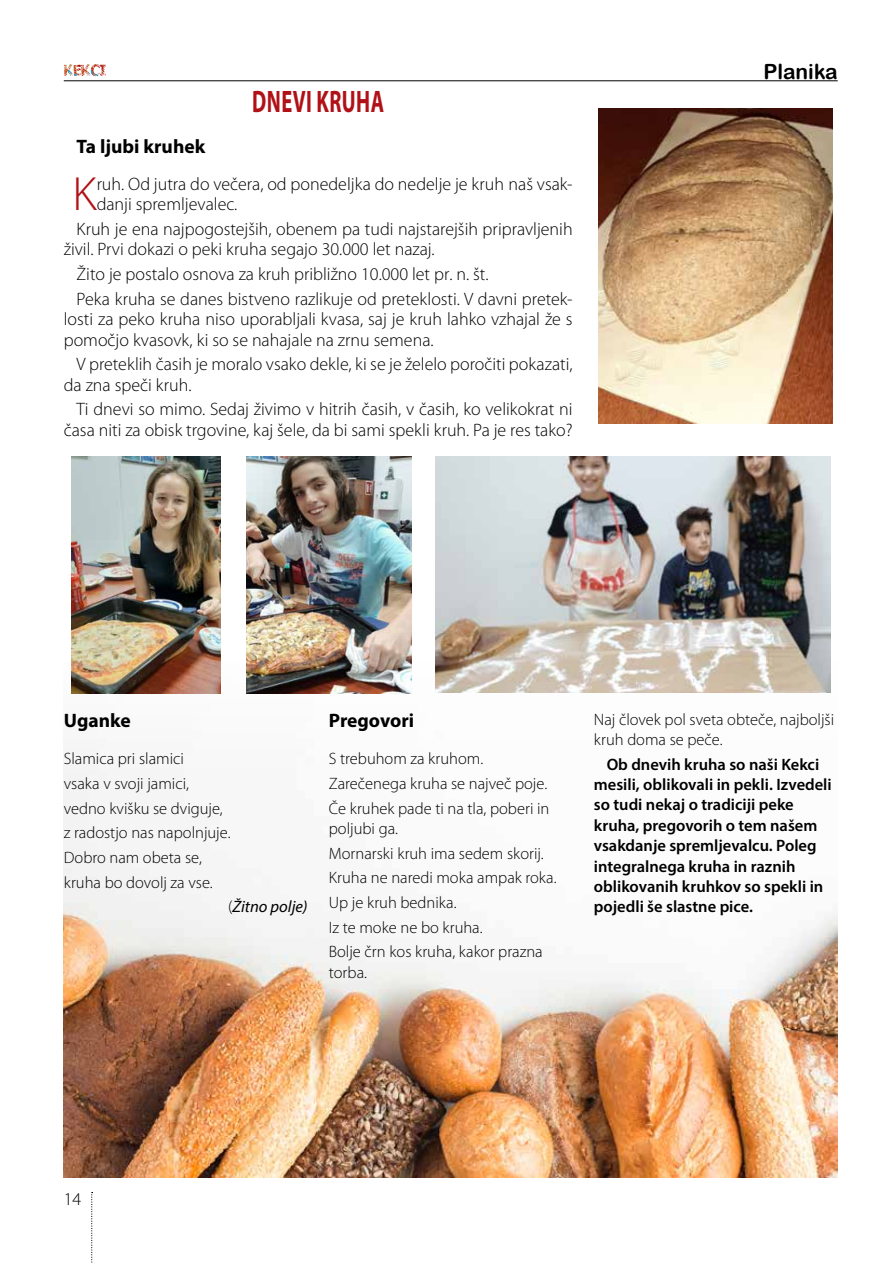
<style>
.page{position:relative;width:893px;height:1263px;background:#fff}
.page>*{position:absolute;margin:0;border:0;box-sizing:border-box;transform-origin:0 0}
.t1{font:300 48.3px "Myriad Pro";color:#b11116}
.t2{font:700 31.2px "Myriad Pro";letter-spacing:.02em;color:#b11116;scale:.65 1}
.t3{font:21px "Arial Rounded MT Bold";color:#000}
.t4{font:700 19.5px "Myriad Pro";color:#000}
.t5{font:300 18px/20.4px "Myriad Pro";color:#000}
.t6{font:300 16.5px/24.6px "Myriad Pro";color:#000}
.t7{font:600 16.5px/20.4px "Myriad Pro";color:#000}
.t8{font:italic 16.5px "Myriad Pro";color:#000}
.s1{font-weight:300;font-style:normal}
</style>
<div class="page">
<svg style="left:67px;top:64px;width:6px;height:5px"></svg>
<hr style="left:64px;top:81px;width:774px;height:1px;background:#000">
<svg style="left:91px;top:1192px;width:2px;height:71px"></svg>
<img style="left:64px;top:661px;width:774px;height:517px">
<img style="left:599px;top:108px;width:234px;height:315px">
<img style="left:436px;top:456px;width:394px;height:236px">
<img style="left:71px;top:456px;width:150px;height:238px">
<img style="left:247px;top:456px;width:164px;height:237px">
<h2 class="t2" style="left:252px;top:81px;width:204px">DNEVI KRUHA</h2>
<p class="t4" style="left:77px;top:133px;width:130px">Ta ljubi kruhek</p>
<h1 class="t1" style="left:73px;top:168px;width:26px">K</h1>
<p class="t5" style="left:97px;top:174px;width:477px">ruh. Od jutra do večera, od ponedeljka do nedelje je kruh naš vsak&shy;danji spremljevalec.</p>
<p class="t5" style="left:64px;top:219px;width:510px;text-indent:13px">Kruh je ena najpogostejših, obenem pa tudi najstarejših pripravljenih živil. Prvi dokazi o peki kruha segajo 30.000 let nazaj.</p>
<p class="t5" style="left:77px;top:262px;width:498px;line-height:24.6px">Žito je postalo osnova za kruh približno 10.000 let pr. n. št.<br>Peka kruha se danes bistveno razlikuje od preteklosti. V davni pretek-</p>
<p class="t5" style="left:64px;top:309px;width:510px">losti za peko kruha niso uporabljali kvasa, saj je kruh lahko vzhajal že s pomočjo kvasovk, ki so se nahajale na zrnu semena.</p>
<p class="t5" style="left:64px;top:354px;width:510px;text-indent:13px">V preteklih časih je moralo vsako dekle, ki se je želelo poročiti pokazati, da zna speči kruh.</p>
<p class="t5" style="left:64px;top:399px;width:510px;text-align:right">Ti dnevi so mimo. Sedaj živimo v hitrih časih, v časih, ko velikokrat ni časa niti za obisk trgovine, kaj šele, da bi sami spekli kruh. Pa je res tako?</p>
<p class="t3" style="left:763px;top:59px;width:76px">Planika</p>
<p class="t4" style="left:64px;top:708px;width:69px">Uganke</p>
<p class="t6" style="left:64px;top:747px;width:122px">Slamica pri slamici</p>
<p class="t6" style="left:64px;top:771px;width:127px">vsaka v svoji jamici,</p>
<p class="t6" style="left:64px;top:796px;width:161px">vedno kvišku se dviguje,</p>
<p class="t6" style="left:64px;top:821px;width:168px">z radostjo nas napolnjuje.</p>
<p class="t6" style="left:64px;top:845px;width:140px">Dobro nam obeta se,</p>
<p class="t6" style="left:64px;top:870px;width:150px">kruha bo dovolj za vse.</p>
<p class="t8" style="left:228px;top:896px;width:81px"><span class="s1">(</span>Žitno polje)</p>
<p class="t4" style="left:329px;top:708px;width:87px">Pregovori</p>
<p class="t6" style="left:329px;top:747px;width:222px">S trebuhom za kruhom.<br>Zarečenega kruha se največ poje.<br>Če kruhek pade ti na tla, poberi in</p>
<p class="t6" style="left:329px;top:816px;width:229px">poljubi ga.<br>Mornarski kruh ima sedem skorij.<br>Kruha ne naredi moka ampak roka.<br>Up je kruh bednika.<br>Iz te moke ne bo kruha.<br>Bolje črn kos kruha, kakor prazna</p>
<p class="t6" style="left:329px;top:960px;width:40px">torba.</p>
<p class="t6" style="left:594px;top:709px;width:242px;line-height:20.4px">Naj človek pol sveta obteče, najboljši kruh doma se peče.</p>
<p class="t7" style="left:594px;top:753px;width:239px;text-indent:13px">Ob dnevih kruha so naši Kekci mesili, oblikovali in pekli. Izvedeli so tudi nekaj o tradiciji peke kruha, pregovorih o tem našem vsakdanje spremljevalcu. Poleg integralnega kruha in raznih oblikovanih kruhkov so spekli in pojedli še slastne pice.</p>
<p class="t5" style="left:64px;top:1189px;width:19px">14</p>
</div>
